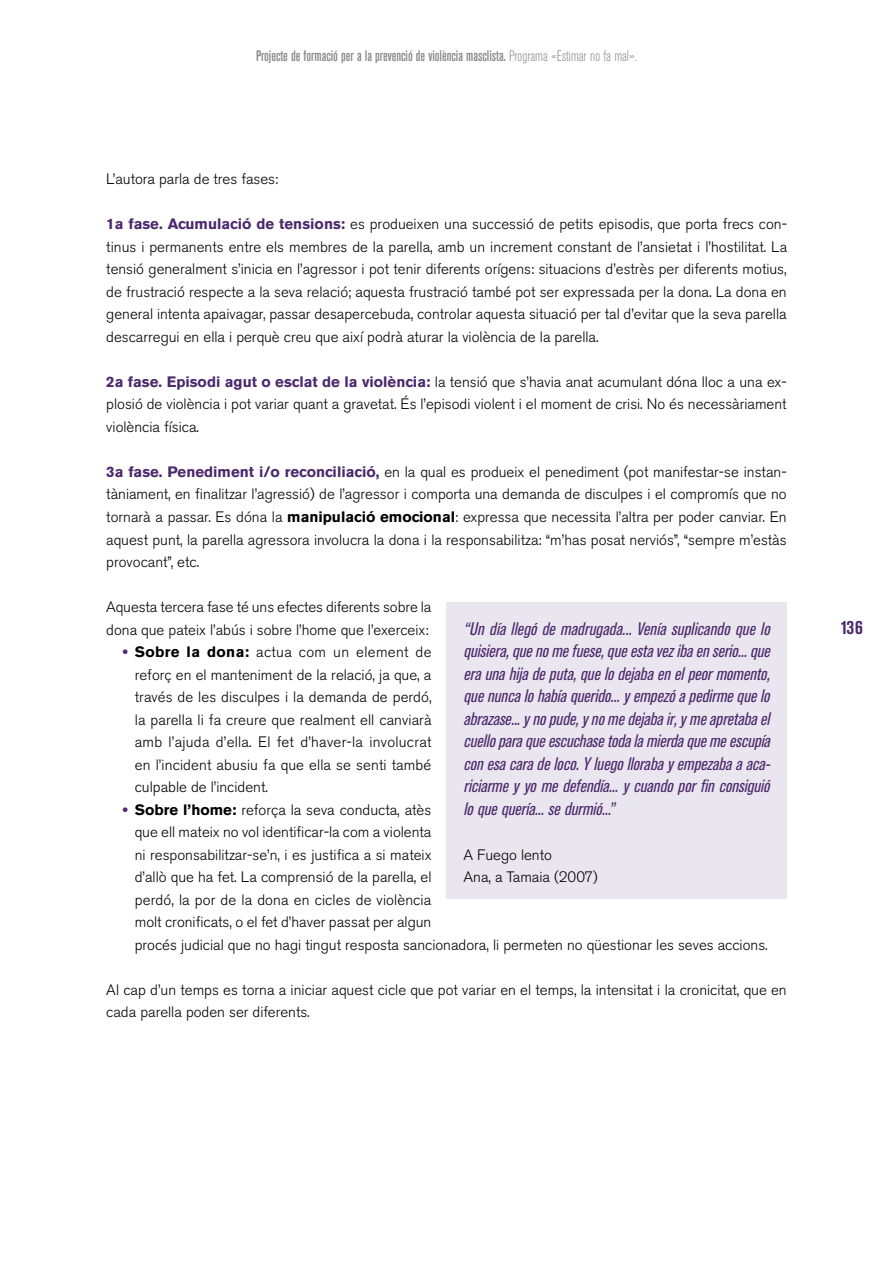
<style>
.page{position:relative;width:893px;height:1263px;background:#fff}
.page>*{position:absolute;margin:0;border:0;box-sizing:border-box;transform-origin:0 0}
.t1{font:700 condensed 19.5px "Akzidenz Grotesk BE";color:#4c286c}
.t2{font:italic condensed 18px/22.5px "Akzidenz Grotesk BE";color:#4c286c;text-align:justify}
.t3{font:300 15px/22.5px "Akzidenz Grotesk BE";color:#000;text-align:justify}
.t4{font:500 condensed 15px "Akzidenz Grotesk BE";color:#878787}
.s1{font-weight:300}
.s2{font-weight:700;color:#4c286c}
.s3{font-weight:700}
</style>
<div class="page">
<div style="left:446px;top:602px;width:341px;height:297px;background:#eae6ef"></div>
<p class="t4" style="left:256px;top:47px;width:382px">Projecte de formació per a la prevenció de violència masclista. <span class="s1">Programa «Estimar no fa mal».</span></p>
<p class="t3" style="left:106px;top:168px;width:173px">L’autora parla de tres fases:</p>
<p class="t3" style="left:106px;top:213px;width:682px"><span class="s2">1a fase. Acumulació de tensions:</span> es produeixen una successió de petits episodis, que porta frecs con&shy;tinus i permanents entre els membres de la parella, amb un increment constant de l’ansietat i l’hostilitat. La tensió generalment s’inicia en l’agressor i pot tenir diferents orígens: situacions d’estrès per diferents motius, de frustració respecte a la seva relació; aquesta frustració també pot ser expressada per la dona. La dona en general intenta apaivagar, passar desapercebuda, controlar aquesta situació per tal d’evitar que la seva parella descarregui en ella i perquè creu que així podrà aturar la violència de la parella.</p>
<p class="t3" style="left:106px;top:371px;width:682px"><span class="s2">2a fase. Episodi agut o esclat de la violència:</span> la tensió que s’havia anat acumulant dóna lloc a una ex&shy;plosió de violència i pot variar quant a gravetat. És l’episodi violent i el moment de crisi. No és necessàriament violència física.</p>
<p class="t3" style="left:106px;top:461px;width:682px"><span class="s2">3a fase. Penediment i/o reconciliació,</span> en la qual es produeix el penediment (pot manifestar-se instan&shy;tàniament, en finalitzar l’agressió) de l’agressor i comporta una demanda de disculpes i el compromís que no tornarà a passar. Es dóna la <span class="s3">manipulació emocional</span>: expressa que necessita l’altra per poder canviar. En aquest punt, la parella agressora involucra la dona i la responsabilitza: “m’has posat nerviós”, “sempre m’estàs provocant”, etc.</p>
<p class="t3" style="left:106px;top:596px;width:327px">Aquesta tercera fase té uns efectes diferents sobre la dona que pateix l’abús i sobre l’home que l’exerceix:</p>
<p class="t3" style="left:135px;top:641px;width:298px;text-indent:-12px"><span class="s2">•</span> <span class="s3">Sobre la dona:</span> actua com un element de reforç en el manteniment de la relació, ja que, a través de les disculpes i la demanda de perdó, la parella li fa creure que realment ell canviarà amb l’ajuda d’ella. El fet d’haver-la involucrat en l’incident abusiu fa que ella se senti també culpable de l’incident.</p>
<p class="t3" style="left:135px;top:798px;width:634px;text-align:left;text-indent:-12px"><span class="s2">•</span> <span class="s3">Sobre l’home:</span> reforça la seva conducta, atès<br>que ell mateix no vol identificar-la com a violenta<br>ni responsabilitzar-se’n, i es justifica a si mateix<br>d’allò que ha fet. La comprensió de la parella, el<br>perdó, la por de la dona en cicles de violència<br>molt cronificats, o el fet d’haver passat per algun<br>procés judicial que no hagi tingut resposta sancionadora, li permeten no qüestionar les seves accions.</p>
<p class="t3" style="left:106px;top:978px;width:682px">Al cap d’un temps es torna a iniciar aquest cicle que pot variar en el temps, la intensitat i la cronicitat, que en cada parella poden ser diferents.</p>
<p class="t2" style="left:463px;top:617px;width:312px">“Undíallegódemadrugada...Veníasuplicandoquelo quisiera,quenomefuese,queestavezibaenserio...que eraunahijadeputa,quelodejabaenelpeormomento, quenuncalohabíaquerido...yempezóapedirmequelo abrazase...ynopude,ynomedejabair,ymeapretabael cuelloparaqueescuchasetodalamierdaquemeescupía conesacaradeloco.Yluegollorabayempezabaaaca&shy;riciarmeyyomedefendía...ycuandoporfinconsiguió loquequería...sedurmió...”</p>
<p class="t3" style="left:463px;top:843px;width:136px">A Fuego lento<br>Ana, a Tamaia (2007)</p>
<h1 class="t1" style="left:840px;top:616px;width:24px">136</h1>
</div>
